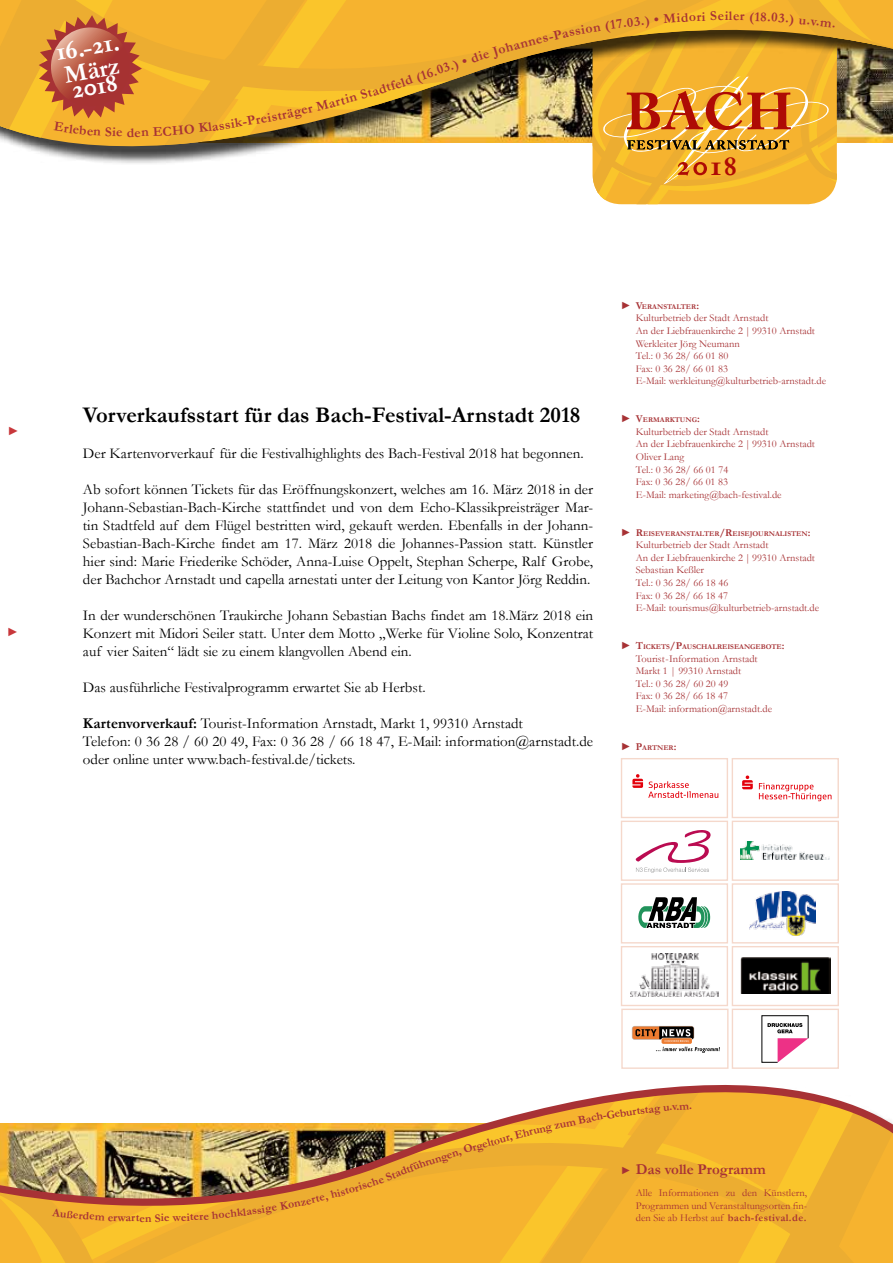
<style>
.page{position:relative;width:893px;height:1263px;background:#fff}
.page>*{position:absolute;margin:0;border:0;box-sizing:border-box;transform-origin:0 0}
.t1{font:700 29.4px "Adobe Caslon Exp";color:#ae0b05}
.t2{font:700 25.2px "Adobe Caslon Exp";color:#fff}
.t3{font:700 25.2px "Garamond";color:#fff}
.t4{font:700 22.5px "Garamond";color:#000}
.t5{font:15px/18px "Garamond";color:#000;text-align:justify}
.t6{font:700 15px "Garamond";color:#a73235}
.t7{font:700 13.5px "Garamond";color:#a73235}
.t8{font:700 12px "Garamond";color:#c8373b}
.t9{font:700 11.55px "Garamond";color:#a73235}
.t10{font:10.5px/12.6px "Garamond";color:#a73235}
.t11{font:700 7.35px "Garamond";color:#a73235}
.s1{font-size:28.5px}
.s2{font-weight:700}
.s3{font-size:10.5px}
</style>
<div class="page">
<svg style="left:0;top:1014px;width:893px;height:249px"></svg>
<svg style="left:594px;top:165px;width:243px;height:39px;background:#f6b93b"></svg>
<svg style="left:0;top:0;width:893px;height:165px;background:#d3ab55"></svg>
<div style="left:621px;top:758px;width:107px;height:60px;background:#fff;border:1px solid #f5d8cb"></div>
<svg style="left:632px;top:774px;width:86px;height:24px"></svg>
<div style="left:621px;top:821px;width:107px;height:60px;background:#fff;border:1px solid #f5d8cb"></div>
<svg style="left:636px;top:830px;width:75px;height:43px"></svg>
<div style="left:732px;top:946px;width:107px;height:60px;background:#fff;border:1px solid #f5d8cb"></div>
<img style="left:740px;top:957px;width:91px;height:37px">
<div style="left:732px;top:1009px;width:107px;height:60px;background:#fff;border:1px solid #f5d8cb"></div>
<svg style="left:761px;top:1015px;width:48px;height:48px"></svg>
<div style="left:732px;top:821px;width:107px;height:60px;background:#fff;border:1px solid #f5d8cb"></div>
<img style="left:741px;top:841px;width:88px;height:18px">
<div style="left:732px;top:883px;width:107px;height:60px;background:#fff;border:1px solid #f5d8cb"></div>
<img style="left:749px;top:891px;width:66px;height:45px">
<div style="left:732px;top:758px;width:107px;height:60px;background:#fff;border:1px solid #f5d8cb"></div>
<svg style="left:742px;top:775px;width:11px;height:14px"></svg>
<svg style="left:759px;top:783px;width:72px;height:18px"></svg>
<div style="left:621px;top:1009px;width:107px;height:60px;background:#fff;border:1px solid #f5d8cb"></div>
<div style="left:632px;top:1026px;width:62px;height:14px;border:1px solid #bebdbc;border-radius:2px"></div>
<div style="left:632px;top:1026px;width:62px;height:13px;background:#ec7b30;border-radius:2px"></div>
<svg style="left:635px;top:1026px;width:85px;height:27px"></svg>
<div style="left:621px;top:883px;width:107px;height:60px;background:#fff;border:1px solid #f5d8cb"></div>
<svg style="left:638px;top:897px;width:72px;height:31px"></svg>
<div style="left:621px;top:946px;width:107px;height:60px;background:#fff;border:1px solid #f5d8cb"></div>
<img style="left:630px;top:953px;width:89px;height:43px">
<svg style="left:52px;top:1208px;width:87px;height:13px"></svg>
<svg style="left:155px;top:1208px;width:89px;height:13px"></svg>
<svg style="left:261px;top:1177px;width:123px;height:38px;background:#e3a035"></svg>
<svg style="left:425px;top:1160px;width:5px;height:6px"></svg>
<svg style="left:459px;top:1144px;width:18px;height:13px"></svg>
<svg style="left:522px;top:1128px;width:18px;height:9px"></svg>
<svg style="left:566px;top:1104px;width:125px;height:22px;background:#f1b12e"></svg>
<svg style="left:39px;top:15px;width:233px;height:122px;background:#e29933"></svg>
<svg style="left:294px;top:99px;width:35px;height:20px"></svg>
<svg style="left:360px;top:89px;width:13px;height:10px"></svg>
<svg style="left:395px;top:82px;width:7px;height:7px"></svg>
<svg style="left:478px;top:0;width:357px;height:184px;background:#d9a543"></svg>
<h2 class="t2" style="left:54px;top:41px;width:65px;rotate:-10deg">16.-21.</h2>
<h2 class="t3" style="left:62px;top:58px;width:57px;rotate:-10deg">März</h2>
<h2 class="t2" style="left:70px;top:79px;width:47px;rotate:-10deg">2018</h2>
<p class="t7" style="left:127px;top:123px;width:9px">d</p>
<p class="t7" style="left:270px;top:108px;width:24px;rotate:-12deg">strä</p>
<p class="t7" style="left:326px;top:95px;width:30px;rotate:-15deg">artin</p>
<p class="t7" style="left:398px;top:74px;width:83px;rotate:-19deg">ld (16.03.) • d</p>
<p class="t7" style="left:369px;top:83px;width:25px;rotate:-17deg">adtf</p>
<p class="t7" style="left:725px;top:7px;width:16px">ile</p>
<h1 class="t1" style="left:711px;top:152px;width:28px">1<span class="s1">8</span></h1>
<p class="t8" style="left:7px;top:423px;width:13px">►</p>
<p class="t8" style="left:7px;top:624px;width:13px">►</p>
<h3 class="t4" style="left:83px;top:399px;width:499px">Vorverkaufsstart für das Bach-Festival-Arnstadt 2018</h3>
<p class="t5" style="left:83px;top:444px;width:502px">Der Kartenvorverkauf für die Festivalhighlights des Bach-Festival 2018 hat begonnen.</p>
<p class="t5" style="left:83px;top:480px;width:512px">Ab sofort können Tickets für das Eröffnungskonzert, welches am 16. März 2018 in der Johann-Sebastian-Bach-Kirche stattfindet und von dem Echo-Klassikpreisträger Mar&shy;tin Stadtfeld auf dem Flügel bestritten wird, gekauft werden. Ebenfalls in der Johann-Sebastian-Bach-Kirche findet am 17. März 2018 die Johannes-Passion statt. Künstler hier sind: Marie Friederike Schöder, Anna-Luise Oppelt, Stephan Scherpe, Ralf Grobe, der Bachchor Arnstadt und capella arnestati unter der Leitung von Kantor Jörg Reddin.</p>
<p class="t5" style="left:83px;top:606px;width:512px">In der wunderschönen Traukirche Johann Sebastian Bachs findet am 18.März 2018 ein Konzert mit Midori Seiler statt. Unter dem Motto „Werke für Violine Solo, Konzentrat auf vier Saiten“ lädt sie zu einem klangvollen Abend ein.</p>
<p class="t5" style="left:83px;top:678px;width:344px">Das ausführliche Festivalprogramm erwartet Sie ab Herbst.</p>
<p class="t5" style="left:83px;top:714px;width:512px;text-align:left"><span class="s2">Kartenvorverkauf:</span> Tourist-Information Arnstadt, Markt 1, 99310 Arnstadt<br>Telefon: 0 36 28 / 60 20 49, Fax: 0 36 28 / 66 18 47, E-Mail: information@arnstadt.de oder online unter www.bach-festival.de/tickets.</p>
<p class="t11" style="left:621px;top:301px;width:80px"><span class="s3">► V</span>ERANSTALTER<span class="s3">:</span></p>
<p class="t10" style="left:636px;top:311px;width:192px">Kulturbetrieb der Stadt Arnstadt<br>An der Liebfrauenkirche 2 | 99310 Arnstadt<br>Werkleiter Jörg Neumann<br>Tel.: 0 36 28/ 66 01 80<br>Fax: 0 36 28/ 66 01 83<br>E-Mail: werkleitung@kulturbetrieb-arnstadt.de</p>
<p class="t11" style="left:621px;top:415px;width:80px"><span class="s3">►</span> <span class="s3">V</span>ERMARKTUNG<span class="s3">:</span></p>
<p class="t10" style="left:636px;top:425px;width:181px">Kulturbetrieb der Stadt Arnstadt<br>An der Liebfrauenkirche 2 | 99310 Arnstadt<br>Oliver Lang<br>Tel.: 0 36 28/ 66 01 74<br>Fax: 0 36 28/ 66 01 83<br>E-Mail: marketing@bach-festival.de</p>
<p class="t11" style="left:621px;top:528px;width:191px"><span class="s3">►</span> <span class="s3">R</span>EISEVERANSTALTER<span class="s3">/R</span>EISEJOURNALISTEN<span class="s3">:</span></p>
<p class="t10" style="left:636px;top:538px;width:185px">Kulturbetrieb der Stadt Arnstadt<br>An der Liebfrauenkirche 2 | 99310 Arnstadt<br>Sebastian Keßler<br>Tel.: 0 36 28/ 66 18 46<br>Fax: 0 36 28/ 66 18 47<br>E-Mail: tourismus@kulturbetrieb-arnstadt.de</p>
<p class="t11" style="left:621px;top:642px;width:165px"><span class="s3">► T</span>ICKETS<span class="s3">/</span><span class="s3">P</span>AUSCHALREISEANGEBOTE<span class="s3">:</span></p>
<p class="t10" style="left:636px;top:652px;width:138px">Tourist-Information Arnstadt<br>Markt 1 | 99310 Arnstadt<br>Tel.: 0 36 28/ 60 20 49<br>Fax: 0 36 28/ 66 18 47<br>E-Mail: information@arnstadt.de</p>
<p class="t11" style="left:621px;top:742px;width:57px"><span class="s3">►</span> <span class="s3">P</span>ARTNER<span class="s3">:</span></p>
<p class="t9" style="left:140px;top:1210px;width:14px">en</p>
<p class="t9" style="left:242px;top:1204px;width:20px;rotate:-8deg">lass</p>
<p class="t9" style="left:426px;top:1153px;width:32px;rotate:-18deg">ungen</p>
<p class="t9" style="left:384px;top:1170px;width:43px;rotate:-21deg">Stadtfüh</p>
<p class="t9" style="left:498px;top:1132px;width:25px;rotate:-15deg">ur, E</p>
<p class="t9" style="left:474px;top:1138px;width:26px;rotate:-16deg">gelto</p>
<p class="t9" style="left:538px;top:1121px;width:29px;rotate:-13deg">ng zu</p>
<p class="t6" style="left:621px;top:1159px;width:146px"><span class="s3">►</span> Das volle Programm</p>
<p class="t10" style="left:636px;top:1186px;width:173px;text-align:justify">Alle Informationen zu den Künstlern, Programmen und Veranstaltungsorten fin&shy;den Sie ab Herbst auf <span class="s2">bach-festival.de.</span></p>
</div>
